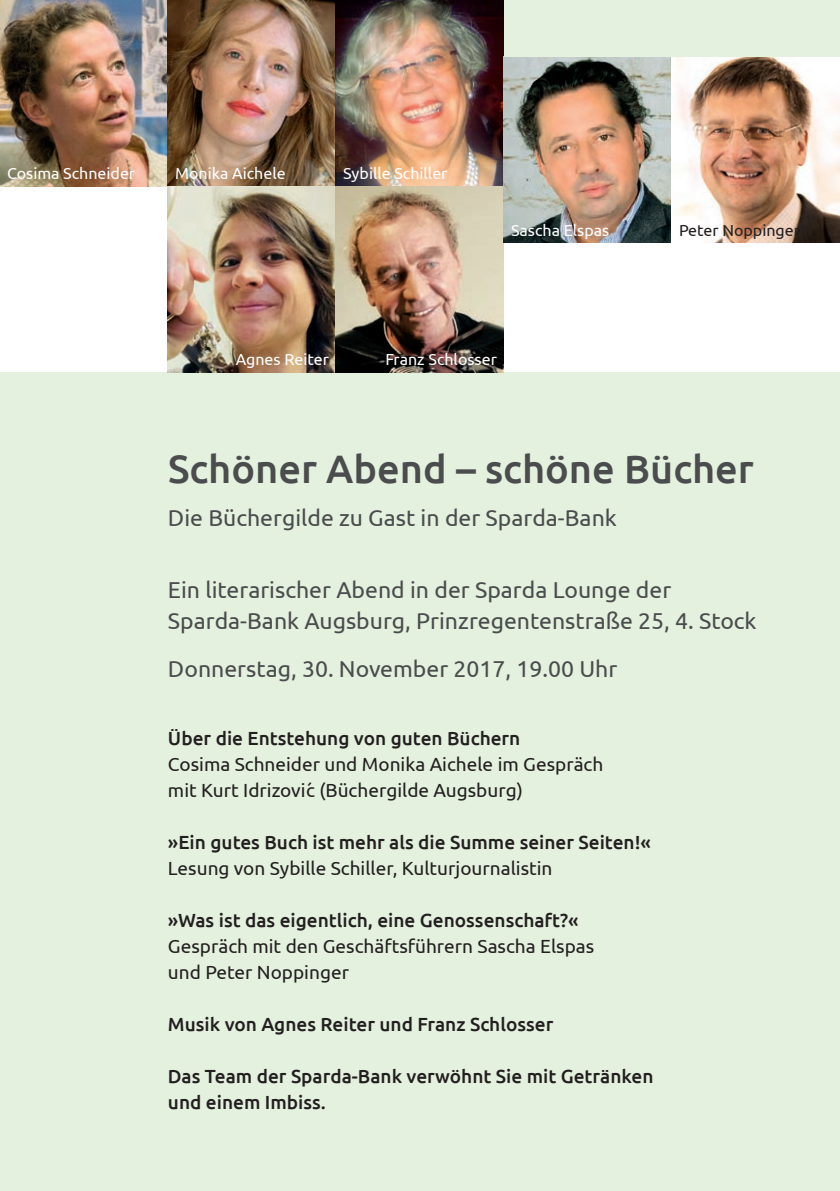
<style>
.page{position:relative;width:840px;height:1191px;background:#fff}
.page>*{position:absolute;margin:0;border:0;box-sizing:border-box;transform-origin:0 0}
.t1{font:500 39.6px "Ubuntu";color:#4b4c4d}
.t2{font:23px/31px "Ubuntu";color:#4b4c4d}
.t3{font:500 19px/26px "Ubuntu";color:#231f20}
.t4{font:19px/26px "Ubuntu";color:#231f20}
.t5{font:16px "Ubuntu";color:#fff}
.t6{font:16px "Ubuntu";color:#231f20}
</style>
<div class="page">
<div style="left:0;top:372px;width:839px;height:819px;background:#e4f1de"></div>
<img style="left:0;top:0;width:503px;height:186px">
<img style="left:168px;top:186px;width:335px;height:186px">
<img style="left:503px;top:57px;width:336px;height:186px">
<div style="left:503px;top:0;width:336px;height:57px;background:#e4f1de"></div>
<p class="t5" style="left:7px;top:163px;width:129px">Cosima Schneider</p>
<p class="t5" style="left:175px;top:163px;width:112px">Monika Aichele</p>
<p class="t5" style="left:343px;top:163px;width:106px">Sybille Schiller</p>
<p class="t5" style="left:511px;top:220px;width:100px">Sascha Elspas</p>
<p class="t6" style="left:678px;top:220px;width:122px">Peter Noppinger</p>
<p class="t5" style="left:236px;top:349px;width:95px">Agnes Reiter</p>
<p class="t5" style="left:385px;top:349px;width:113px">Franz Schlosser</p>
<h1 class="t1" style="left:168px;top:443px;width:587px">Schöner Abend – schöne Bücher</h1>
<p class="t2" style="left:168px;top:501px;width:450px">Die Büchergilde zu Gast in der Sparda-Bank</p>
<p class="t2" style="left:168px;top:573px;width:590px">Ein literarischer Abend in der Sparda Lounge der<br>Sparda-Bank Augsburg, Prinzregentenstraße 25, 4. Stock</p>
<p class="t2" style="left:168px;top:652px;width:450px">Donnerstag, 30. November 2017, 19.00 Uhr</p>
<p class="t3" style="left:168px;top:724px;width:354px">Über die Entstehung von guten Büchern</p>
<p class="t4" style="left:168px;top:750px;width:436px">Cosima Schneider und Monika Aichele im Gespräch mit Kurt Idrizovi´c (Büchergilde Augsburg)</p>
<p class="t3" style="left:168px;top:828px;width:484px">»Ein gutes Buch ist mehr als die Summe seiner Seiten!«</p>
<p class="t4" style="left:168px;top:854px;width:386px">Lesung von Sybille Schiller, Kulturjournalistin</p>
<p class="t3" style="left:168px;top:906px;width:412px">»Was ist das eigentlich, eine Genossenschaft?«</p>
<p class="t4" style="left:168px;top:932px;width:427px">Gespräch mit den Geschäftsführern Sascha Elspas und Peter Noppinger</p>
<p class="t3" style="left:168px;top:1010px;width:386px">Musik von Agnes Reiter und Franz Schlosser</p>
<p class="t3" style="left:168px;top:1062px;width:487px">Das Team der Sparda-Bank verwöhnt Sie mit Getränken und einem Imbiss.</p>
</div>
